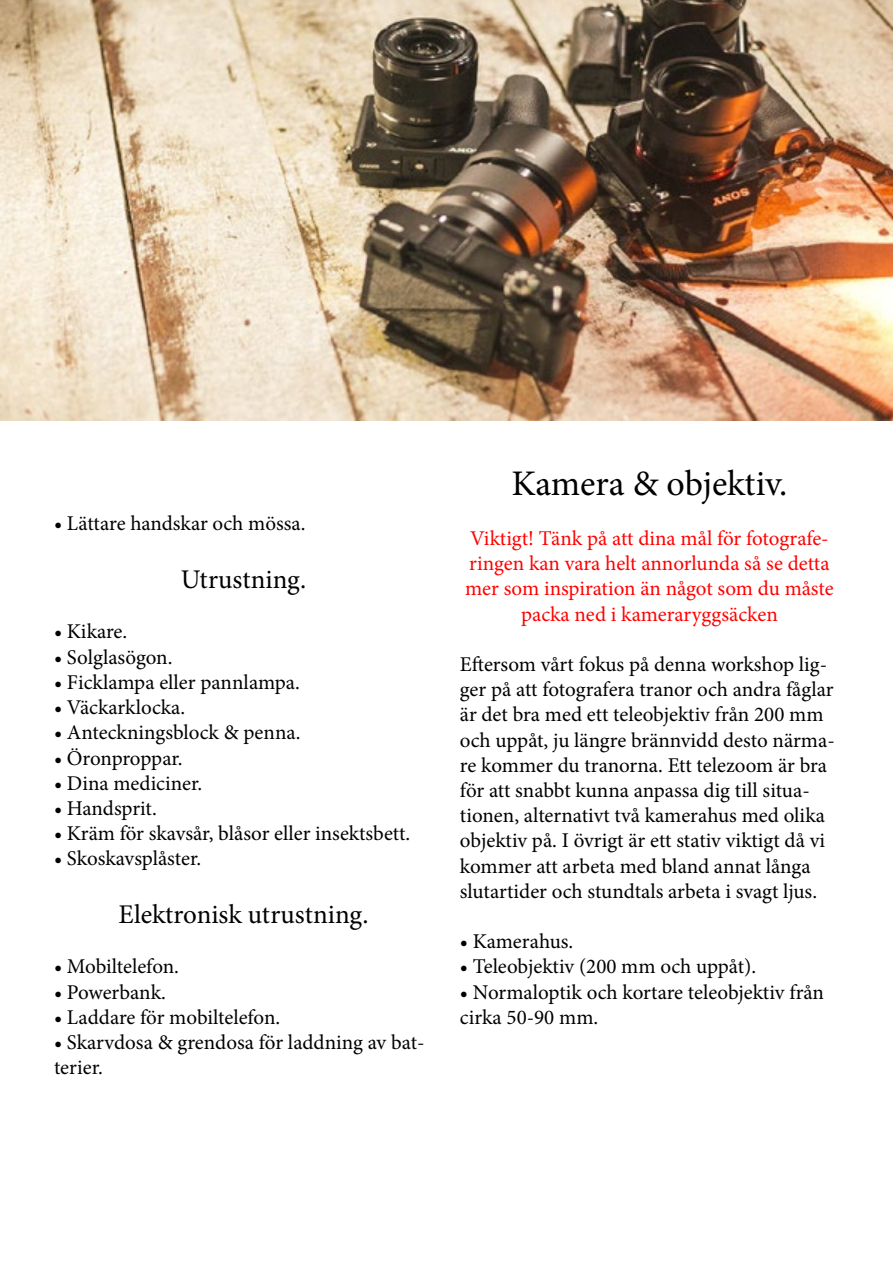
<style>
.page{position:relative;width:893px;height:1263px;background:#fff}
.page>*{position:absolute;margin:0;border:0;box-sizing:border-box;transform-origin:0 0}
.t1{font:36px "Minion Pro";letter-spacing:-.005em;color:#000}
.t2{font:27px "Minion Pro";color:#000}
.t3{font:21px/25.2px "Minion Pro";letter-spacing:-.005em;color:#000}
.t4{font:21px/25.2px "Minion Pro";letter-spacing:-.005em;color:#f00;text-align:center}
</style>
<div class="page">
<img style="left:0;top:0;width:893px;height:421px">
<p class="t3" style="left:54px;top:511px;width:253px">• Lättare handskar och mössa.</p>
<p class="t2" style="left:181px;top:561px;width:127px">Utrustning.</p>
<p class="t3" style="left:54px;top:619px;width:75px">• Kikare.</p>
<p class="t3" style="left:54px;top:644px;width:120px">• Solglasögon.</p>
<p class="t3" style="left:54px;top:670px;width:247px">• Ficklampa eller pannlampa.</p>
<p class="t3" style="left:54px;top:695px;width:133px">• Väckarklocka.</p>
<p class="t3" style="left:54px;top:720px;width:248px">• Anteckningsblock &amp; penna.</p>
<p class="t3" style="left:54px;top:745px;width:130px">• Öronproppar.</p>
<p class="t3" style="left:54px;top:770px;width:150px">• Dina mediciner.</p>
<p class="t3" style="left:54px;top:796px;width:104px">• Handsprit.</p>
<p class="t3" style="left:54px;top:821px;width:358px">• Kräm för skavsår, blåsor eller insektsbett.</p>
<p class="t3" style="left:54px;top:846px;width:149px">• Skoskavsplåster.</p>
<p class="t2" style="left:118px;top:896px;width:251px">Elektronisk utrustning.</p>
<p class="t3" style="left:54px;top:954px;width:127px">• Mobiltelefon.</p>
<p class="t3" style="left:54px;top:979px;width:114px">• Powerbank.</p>
<p class="t3" style="left:54px;top:1004px;width:228px">• Laddare för mobiltelefon.</p>
<p class="t3" style="left:54px;top:1030px;width:372px">• Skarvdosa &amp; grendosa för laddning av bat&shy;terier.</p>
<h1 class="t1" style="left:512px;top:459px;width:277px">Kamera &amp; objektiv.</h1>
<p class="t4" style="left:465px;top:526px;width:370px">Viktigt! Tänk på att dina mål för fotografe&shy;ringen kan vara helt annorlunda så se detta mer som inspiration än något som du måste packa ned i kameraryggsäcken</p>
<p class="t3" style="left:460px;top:652px;width:376px">Eftersom vårt fokus på denna workshop lig&shy;ger på att fotografera tranor och andra fåglar är det bra med ett teleobjektiv från 200 mm och uppåt, ju längre brännvidd desto närma&shy;re kommer du tranorna. Ett telezoom är bra för att snabbt kunna anpassa dig till situa&shy;tionen, alternativt två kamerahus med olika objektiv på. I övrigt är ett stativ viktigt då vi kommer att arbeta med bland annat långa slutartider och stundtals arbeta i svagt ljus.</p>
<p class="t3" style="left:460px;top:929px;width:115px">• Kamerahus.</p>
<p class="t3" style="left:460px;top:954px;width:298px">• Teleobjektiv (200 mm och uppåt).</p>
<p class="t3" style="left:460px;top:979px;width:366px">• Normaloptik och kortare teleobjektiv från cirka 50-90 mm.</p>
</div>
